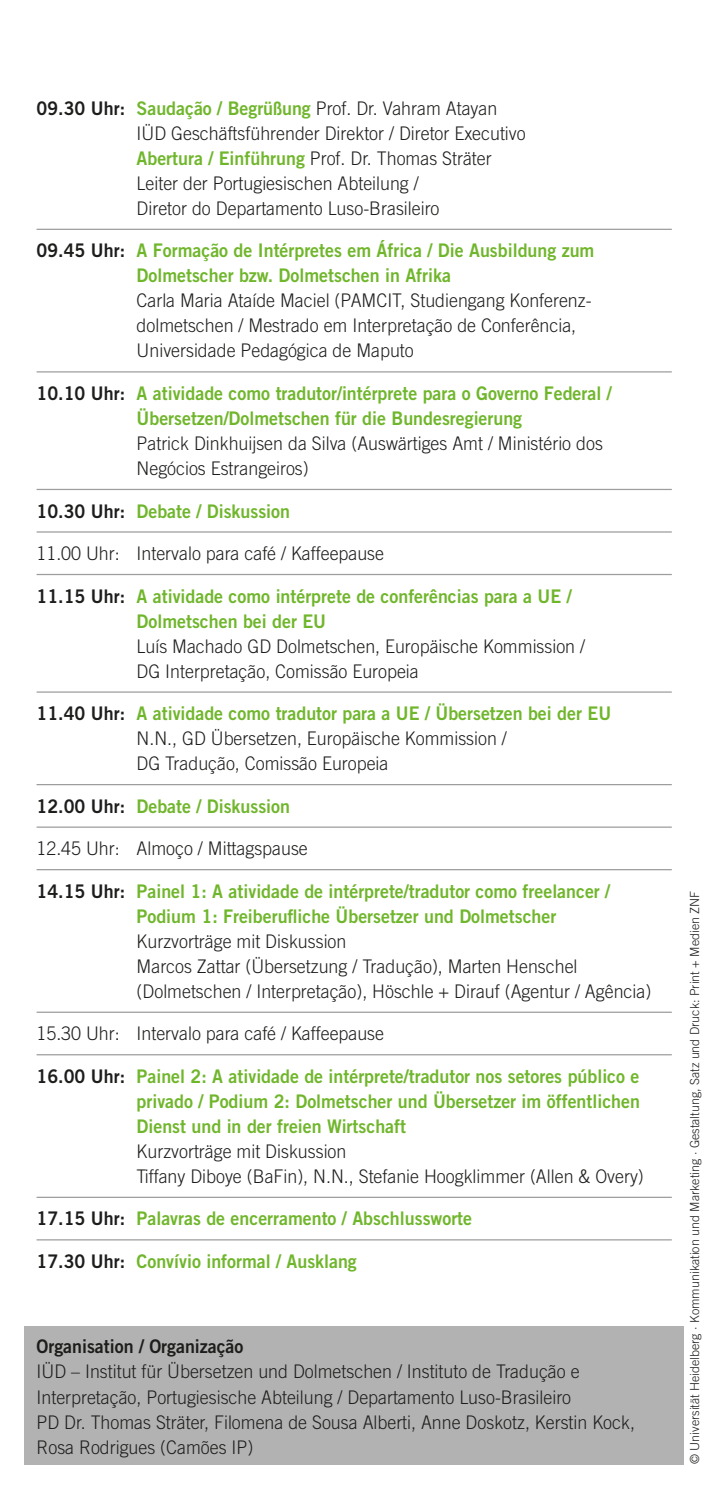
<style>
.page{position:relative;width:709px;height:1489px;background:#fff}
.page>*{position:absolute;margin:0;border:0;box-sizing:border-box;transform-origin:0 0}
.t1{font:300 18.75px/25px "Trade Gothic LT Pro";color:#1d1d1b;scale:.95 1}
.t2{font:18.75px/25px "Trade Gothic LT Pro Bd 2";color:#70b62c;scale:.95 1}
.t3{font:18.75px "Trade Gothic LT Pro Bd 2";color:#1d1d1b;scale:.95 1}
.t4{font:300 12.5px "Trade Gothic LT Pro";color:#1d1d1b}
.s1{font-family:"Trade Gothic LT Pro Bd 2";font-weight:400}
.s2{font-family:"Trade Gothic LT Pro Bd 2";font-weight:400;color:#70b62c}
.s3{color:#1d1d1b}
</style>
<div class="page">
<div style="left:24px;top:1325px;width:660px;height:138px;background:#b2b2b2"></div>
<hr style="left:37px;top:229px;width:634px;height:1px;background:#9d9d9d">
<hr style="left:37px;top:371px;width:634px;height:1px;background:#9d9d9d">
<hr style="left:37px;top:489px;width:634px;height:1px;background:#9d9d9d">
<hr style="left:37px;top:531px;width:634px;height:1px;background:#9d9d9d">
<hr style="left:37px;top:574px;width:634px;height:1px;background:#9d9d9d">
<hr style="left:37px;top:691px;width:634px;height:1px;background:#9d9d9d">
<hr style="left:37px;top:784px;width:634px;height:1px;background:#9d9d9d">
<hr style="left:37px;top:826px;width:634px;height:1px;background:#9d9d9d">
<hr style="left:37px;top:869px;width:634px;height:1px;background:#9d9d9d">
<hr style="left:37px;top:1011px;width:634px;height:1px;background:#9d9d9d">
<hr style="left:37px;top:1054px;width:634px;height:1px;background:#9d9d9d">
<hr style="left:37px;top:1196px;width:634px;height:1px;background:#9d9d9d">
<hr style="left:37px;top:1239px;width:634px;height:1px;background:#9d9d9d">
<p class="t1" style="left:137px;top:95px;width:411px;text-indent:-100px"><span class="s1">09.30 Uhr:</span> <span class="s2">Saudação / Begrüßung</span> Prof. Dr. Vahram Atayan IÜD Geschäftsführender Direktor / Diretor Executivo <span class="s2">Abertura / Einführung</span> Prof. Dr. Thomas Sträter Leiter der Portugiesischen Abteilung /<br>Diretor do Departamento Luso-Brasileiro</p>
<p class="t2" style="left:137px;top:238px;width:483px;text-indent:-100px"><span class="s3">09.45 Uhr:</span> A Formação de Intérpretes em África / Die Ausbildung zum<br>Dolmetscher bzw. Dolmetschen in Afrika</p>
<p class="t1" style="left:137px;top:288px;width:480px">Carla Maria Ataíde Maciel (PAMCIT, Studiengang Konferenz&shy;dolmetschen / Mestrado em Interpretação de Conferência,<br>Universidade Pedagógica de Maputo</p>
<p class="t2" style="left:37px;top:380px;width:607px;text-align:center"><span class="s3">10.10 Uhr:</span> A atividade como tradutor/intérprete para o Governo Federal /<br>Übersetzen/Dolmetschen für die Bundesregierung</p>
<p class="t1" style="left:137px;top:430px;width:492px">Patrick Dinkhuijsen da Silva (Auswärtiges Amt / Ministério dos<br>Negócios Estrangeiros)</p>
<p class="t2" style="left:37px;top:498px;width:268px"><span class="s3">10.30 Uhr:</span> Debate / Diskussion</p>
<p class="t1" style="left:37px;top:540px;width:367px">11.00 Uhr: Intervalo para café / Kaffeepause</p>
<p class="t2" style="left:137px;top:583px;width:459px;text-indent:-100px"><span class="s3">11.15 Uhr:</span> A atividade como intérprete de conferências para a UE /<br>Dolmetschen bei der EU</p>
<p class="t1" style="left:137px;top:633px;width:473px">Luís Machado GD Dolmetschen, Europäische Kommission /<br>DG Interpretação, Comissão Europeia</p>
<p class="t2" style="left:37px;top:700px;width:606px"><span class="s3">11.40 Uhr:</span> A atividade como tradutor para a UE / Übersetzen bei der EU</p>
<p class="t1" style="left:137px;top:725px;width:391px">N.N., GD Übersetzen, Europäische Kommission /<br>DG Tradução, Comissão Europeia</p>
<p class="t2" style="left:37px;top:793px;width:268px"><span class="s3">12.00 Uhr:</span> Debate / Diskussion</p>
<p class="t1" style="left:37px;top:835px;width:287px">12.45 Uhr: Almoço / Mittagspause</p>
<p class="t2" style="left:137px;top:878px;width:500px;text-indent:-100px"><span class="s3">14.15 Uhr:</span> Painel 1: A atividade de intérprete/tradutor como freelancer /<br>Podium 1: Freiberufliche Übersetzer und Dolmetscher</p>
<p class="t1" style="left:137px;top:928px;width:543px">Kurzvorträge mit Diskussion<br>Marcos Zattar (Übersetzung / Tradução), Marten Henschel (Dolmetschen / Interpretação), Höschle + Dirauf (Agentur / Agência)</p>
<p class="t1" style="left:37px;top:1020px;width:367px">15.30 Uhr: Intervalo para café / Kaffeepause</p>
<p class="t2" style="left:137px;top:1063px;width:531px;text-align:justify;text-indent:-100px"><span class="s3">16.00 Uhr:</span> Painel 2: A atividade de intérprete/tradutor nos setores público e privado / Podium 2: Dolmetscher und Übersetzer im öffentlichen Dienst und in der freien Wirtschaft</p>
<p class="t1" style="left:137px;top:1138px;width:535px">Kurzvorträge mit Diskussion<br>Tiffany Diboye (BaFin), N.N., Stefanie Hoogklimmer (Allen &amp; Overy)</p>
<p class="t2" style="left:37px;top:1205px;width:460px"><span class="s3">17.15 Uhr:</span> Palavras de encerramento / Abschlussworte</p>
<p class="t2" style="left:37px;top:1248px;width:339px"><span class="s3">17.30 Uhr:</span> Convívio informal / Ausklang</p>
<p class="t3" style="left:37px;top:1334px;width:219px">Organisation / Organização</p>
<p class="t1" style="left:37px;top:1358px;width:631px">IÜD – Institut für Übersetzen und Dolmetschen / Instituto de Tradução e Interpretação, Portugiesische Abteilung / Departamento Luso-Brasileiro<br>PD Dr. Thomas Sträter, Filomena de Sousa Alberti, Anne Doskotz, Kerstin Kock, Rosa Rodrigues (Camões IP)</p>
<p class="t4" style="left:687px;top:1463px;width:575px;rotate:-90deg">© Universität Heidelberg · Kommunikation und Marketing · Gestaltung, Satz und Druck: Print + Medien ZNF</p>
</div>
